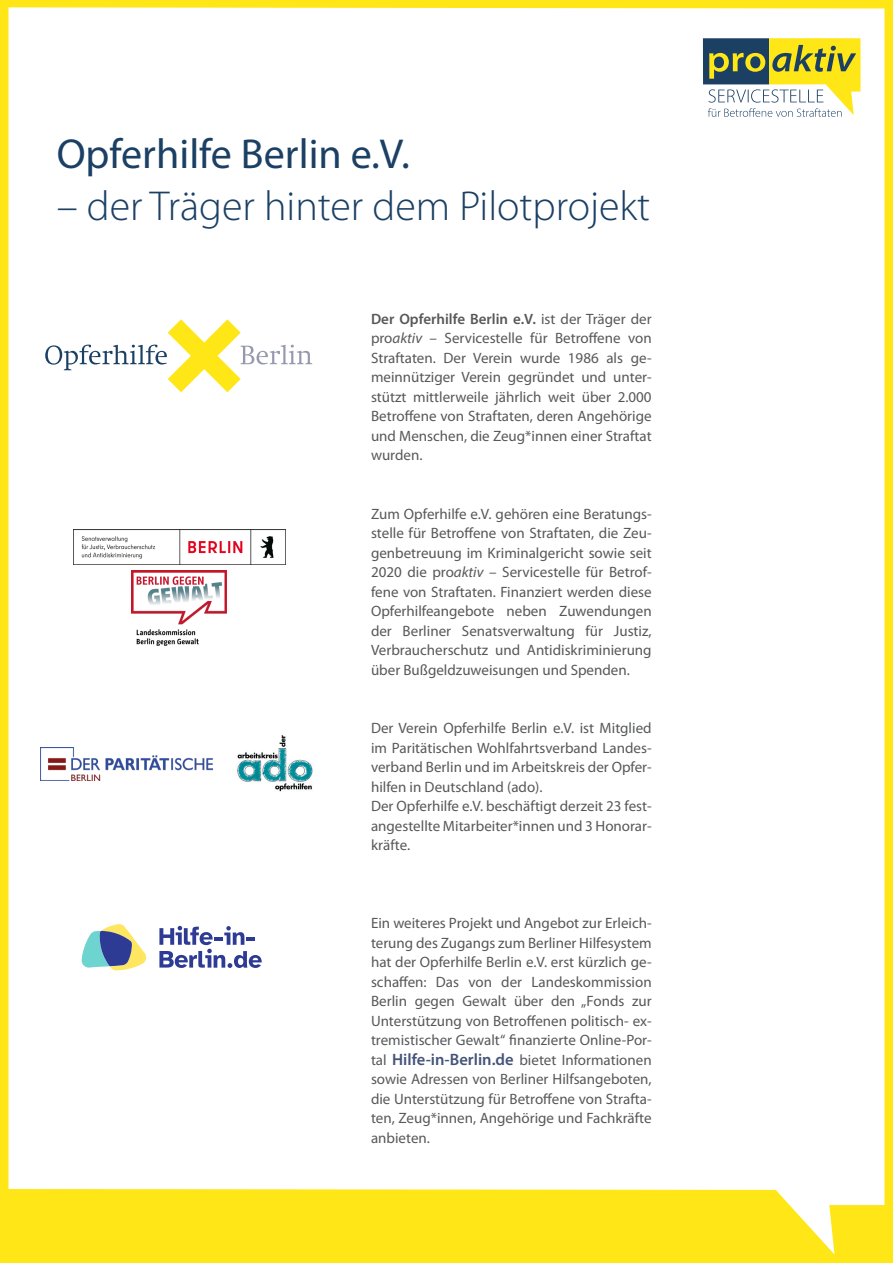
<style>
.page{position:relative;width:893px;height:1263px;background:#ffe616}
.page>*{position:absolute;margin:0;border:0;box-sizing:border-box;transform-origin:0 0}
.t1{font:300 42px "Myriad Pro";color:#1b4064}
.t2{font:42px "Myriad Pro";color:#1b4064}
.t3{font:15px/19.5px "Myriad Pro";color:#57585a;text-align:justify}
.s1{font-weight:600}
.s2{font-style:italic}
.s3{font-weight:600;font-size:16.5px;color:#445478}
</style>
<div class="page">
<div style="left:9px;top:7px;width:875px;height:1247px;background:#fff"></div>
<img style="left:236px;top:734px;width:79px;height:58px">
<img style="left:41px;top:747px;width:171px;height:34px">
<svg style="left:81px;top:924px;width:66px;height:46px;background:#a5b8b6"></svg>
<svg style="left:159px;top:926px;width:103px;height:42px;background:#b2b7d7"></svg>
<div style="left:703px;top:38px;width:66px;height:46px;background:#1b4064"></div>
<svg style="left:708px;top:38px;width:152px;height:79px"></svg>
<svg style="left:45px;top:319px;width:267px;height:73px;background:#f5f2d6"></svg>
<img style="left:73px;top:529px;width:212px;height:36px">
<img style="left:131px;top:570px;width:95px;height:76px">
<p class="t2" style="left:57px;top:128px;width:355px">Opferhilfe Berlin e.V.</p>
<p class="t1" style="left:57px;top:181px;width:595px">– der Träger hinter dem Pilotprojekt</p>
<p class="t3" style="left:371px;top:309px;width:282px"><span class="s1">Der Opferhilfe Berlin e.V.</span> ist der Träger der pro<span class="s2">aktiv</span> – Servicestelle für Betroffene von Straftaten. Der Verein wurde 1986 als ge&shy;meinnütziger Verein gegründet und unter&shy;stützt mittlerweile jährlich weit über 2.000<br>Betroffene von Straftaten, deren Angehörige und Menschen, die Zeug*innen einer Straftat wurden.</p>
<p class="t3" style="left:371px;top:504px;width:282px">Zum Opferhilfe e.V. gehören eine Beratungs&shy;stelle für Betroffene von Straftaten, die Zeu&shy;genbetreuung im Kriminalgericht sowie seit 2020 die pro<span class="s2">aktiv</span> – Servicestelle für Betrof&shy;fene von Straftaten. Finanziert werden diese Opferhilfeangebote neben Zuwendungen der Berliner Senatsverwaltung für Justiz, Verbraucherschutz und Antidiskriminierung über Bußgeldzuweisungen und Spenden.</p>
<p class="t3" style="left:371px;top:718px;width:282px">Der Verein Opferhilfe Berlin e.V. ist Mitglied im Paritätischen Wohlfahrtsverband Landes&shy;verband Berlin und im Arbeitskreis der Opfer&shy;hilfen in Deutschland (ado).</p>
<p class="t3" style="left:371px;top:796px;width:282px">Der Opferhilfe e.V. beschäftigt derzeit 23 fest&shy;angestellte Mitarbeiter*innen und 3 Honorar&shy;kräfte.</p>
<p class="t3" style="left:371px;top:913px;width:282px">Ein weiteres Projekt und Angebot zur Erleich&shy;terung des Zugangs zum Berliner Hilfesystem hat der Opferhilfe Berlin e.V. erst kürzlich ge&shy;schaffen: Das von der Landeskommission Berlin gegen Gewalt über den „Fonds zur Unterstützung von Betroffenen politisch- ex&shy;tremistischer Gewalt“ finanzierte Online-Por&shy;tal <span class="s3">Hilfe-in-Berlin.de</span> bietet Informationen sowie Adressen von Berliner Hilfsangeboten, die Unterstützung für Betroffene von Strafta&shy;ten, Zeug*innen, Angehörige und Fachkräfte anbieten.</p>
</div>
